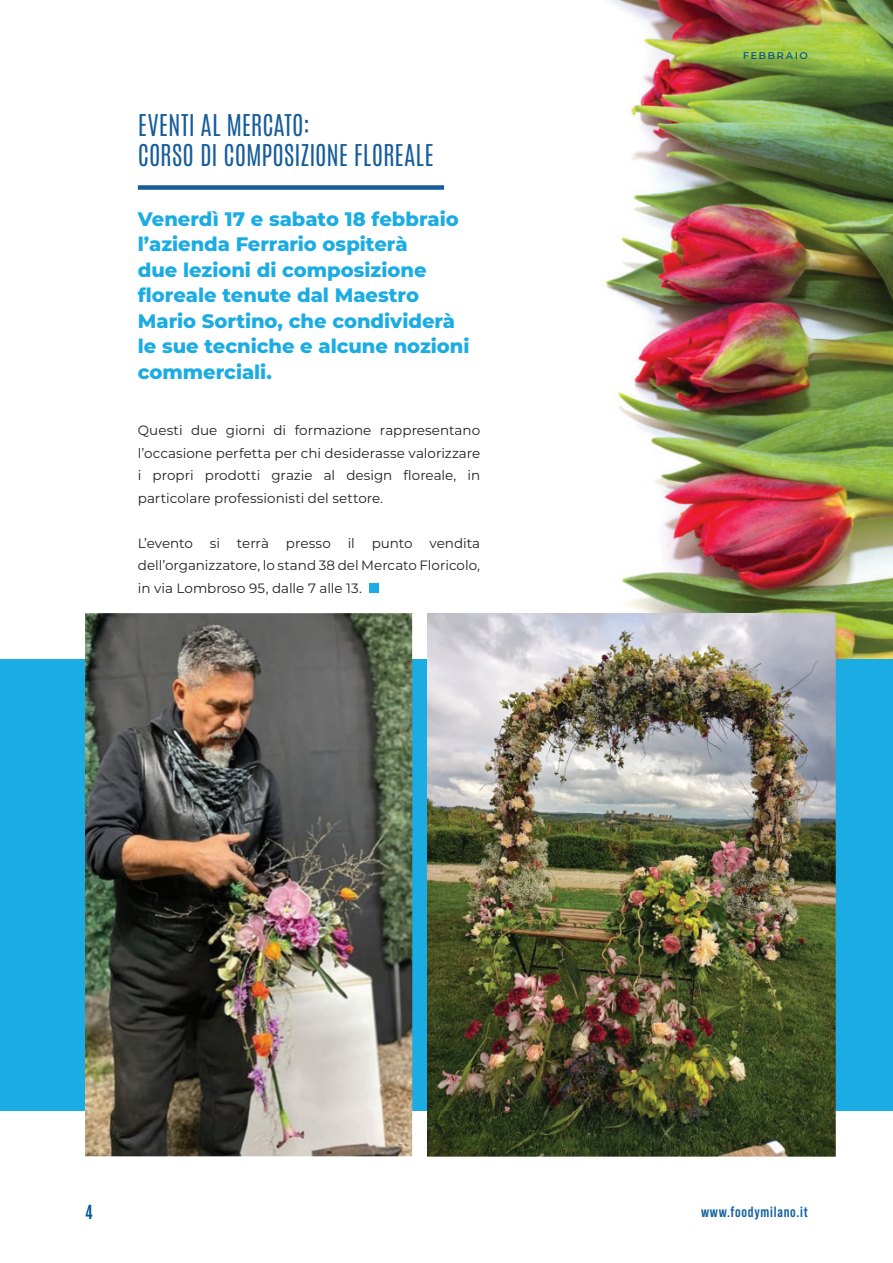
<style>
.page{position:relative;width:893px;height:1263px;background:#fff}
.page>*{position:absolute;margin:0;border:0;box-sizing:border-box;transform-origin:0 0}
.t1{font:25.5px/30.6px "Antonio";letter-spacing:.005em;color:#155c99}
.t2{font:800 19.5px/25.5px "Montserrat";color:#1bace3}
.t3{font:16.5px "Antonio";color:#005595}
.t4{font:700 15px "Bebas Neue Pro";letter-spacing:.05em;color:#1864a1}
.t5{font:13.5px/22.5px "Montserrat";color:#231f20;text-align:justify}
.t6{font:500 12px "Montserrat";letter-spacing:.11em;color:#005595}
</style>
<div class="page">
<img style="left:604px;top:0;width:289px;height:659px">
<div style="left:369px;top:583px;width:10px;height:10px;background:#1bace3"></div>
<div style="left:0;top:659px;width:893px;height:452px;background:#1bace3"></div>
<img style="left:85px;top:613px;width:328px;height:544px">
<img style="left:85px;top:659px;width:328px;height:452px">
<img style="left:427px;top:613px;width:408px;height:544px">
<div style="left:138px;top:185px;width:306px;height:5px;background:#155c99"></div>
<h1 class="t1" style="left:138px;top:110px;width:297px">EVENTI AL MERCATO:<br>CORSO DI COMPOSIZIONE FLOREALE</h1>
<h2 class="t2" style="left:138px;top:205px;width:333px">Venerdì 17 e sabato 18 febbraio l’azienda Ferrario ospiterà<br>due lezioni di composizione floreale tenute dal Maestro<br>Mario Sortino, che condividerà le sue tecniche e alcune nozioni commerciali.</h2>
<p class="t5" style="left:138px;top:419px;width:344px">Questi due giorni di formazione rappresentano l’occasione perfetta per chi desiderasse valorizzare i propri prodotti grazie al design floreale, in particolare professionisti del settore.</p>
<p class="t5" style="left:138px;top:531px;width:344px">L’evento si terrà presso il punto vendita dell’organizzatore, lo stand 38 del Mercato Floricolo, in via Lombroso 95, dalle 7 alle 13.</p>
<p class="t6" style="left:743px;top:46px;width:67px">febbraio</p>
<p class="t3" style="left:85px;top:1200px;width:9px">4</p>
<p class="t4" style="left:701px;top:1203px;width:108px">www.foodymilano.it</p>
</div>
